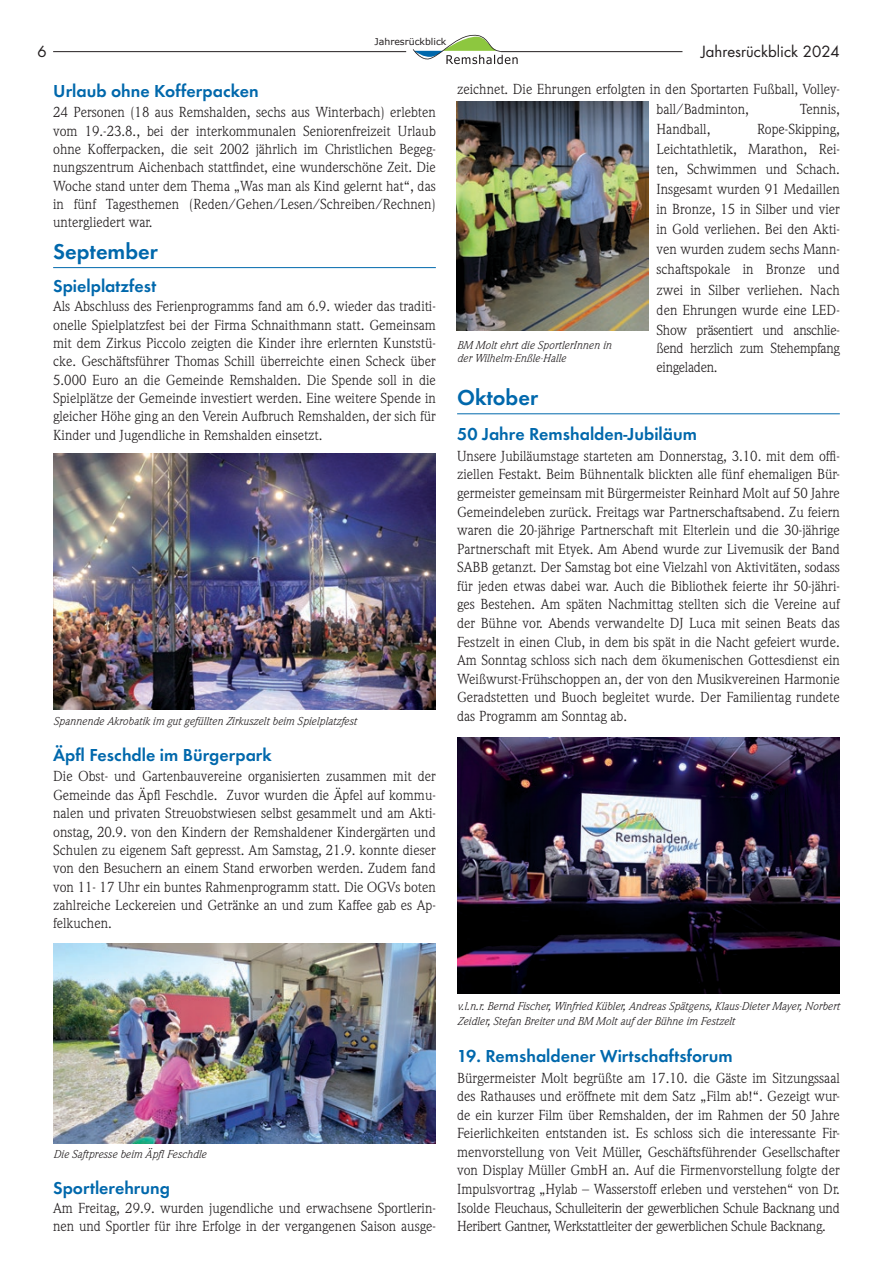
<style>
.page{position:relative;width:893px;height:1263px;background:#fff}
.page>*{position:absolute;margin:0;border:0;box-sizing:border-box;transform-origin:0 0}
.t1{font:600 22.5px "Futura T";color:#0068ac}
.t2{font:600 18px "Futura T";color:#0068ac}
.t3{font:15px "Futura";color:#231f20}
.t4{font:14.25px/18.3px "Weidemann";color:#231f20;text-align:justify}
.t5{font:14.25px/18.6px "Weidemann";letter-spacing:-.02em;color:#231f20}
.t6{font:italic 11.25px/14.9px "Weidemann";color:#231f20}
.t7{font:9.3px "Verdana";color:#231f20}
</style>
<div class="page">
<hr style="left:53px;top:51px;width:353px;height:1px;background:#231f20">
<hr style="left:501px;top:51px;width:181px;height:1px;background:#231f20">
<svg style="left:413px;top:34px;width:105px;height:30px"></svg>
<hr style="left:53px;top:267px;width:383px;height:1px;background:#0068ac">
<img style="left:53px;top:454px;width:383px;height:255px">
<img style="left:53px;top:943px;width:383px;height:200px">
<hr style="left:457px;top:413px;width:383px;height:1px;background:#0068ac">
<img style="left:457px;top:738px;width:383px;height:255px">
<img style="left:457px;top:101px;width:191px;height:230px">
<p class="t7" style="left:375px;top:35px;width:73px">Jahresrückblick</p>
<p class="t3" style="left:38px;top:41px;width:11px">6</p>
<p class="t3" style="left:701px;top:41px;width:140px">Jahresrückblick 2024</p>
<p class="t2" style="left:53px;top:80px;width:207px">Urlaub ohne Kofferpacken</p>
<p class="t4" style="left:53px;top:103px;width:384px">24 Personen (18 aus Remshalden, sechs aus Winterbach) erlebten vom 19.-23.8., bei der interkommunalen Seniorenfreizeit Urlaub ohne Kofferpacken, die seit 2002 jährlich im Christlichen Begeg&shy;nungszentrum Aichenbach stattfindet, eine wunderschöne Zeit. Die Woche stand unter dem Thema „Was man als Kind gelernt hat“, das in fünf Tagesthemen (Reden/Gehen/Lesen/Schreiben/Rechnen) untergliedert war.</p>
<h1 class="t1" style="left:53px;top:238px;width:106px">September</h1>
<p class="t2" style="left:53px;top:276px;width:105px">Spielplatzfest</p>
<p class="t4" style="left:53px;top:297px;width:384px">Als Abschluss des Ferienprogramms fand am 6.9. wieder das traditi&shy;onelle Spielplatzfest bei der Firma Schnaithmann statt. Gemeinsam mit dem Zirkus Piccolo zeigten die Kinder ihre erlernten Kunststü&shy;cke. Geschäftsführer Thomas Schill überreichte einen Scheck über 5.000 Euro an die Gemeinde Remshalden. Die Spende soll in die Spielplätze der Gemeinde investiert werden. Eine weitere Spende in gleicher Höhe ging an den Verein Aufbruch Remshalden, der sich für Kinder und Jugendliche in Remshalden einsetzt.</p>
<p class="t6" style="left:53px;top:714px;width:305px">Spannende Akrobatik im gut gefüllten Zirkuszelt beim Spielplatzfest</p>
<p class="t2" style="left:53px;top:744px;width:220px">Äpfl Feschdle im Bürgerpark</p>
<p class="t4" style="left:53px;top:767px;width:384px">Die Obst- und Gartenbauvereine organisierten zusammen mit der Gemeinde das Äpfl Feschdle. Zuvor wurden die Äpfel auf kommu&shy;nalen und privaten Streuobstwiesen selbst gesammelt und am Akti&shy;onstag, 20.9. von den Kindern der Remshaldener Kindergärten und Schulen zu eigenem Saft gepresst. Am Samstag, 21.9. konnte dieser von den Besuchern an einem Stand erworben werden. Zudem fand von 11- 17 Uhr ein buntes Rahmenprogramm statt. Die OGVs boten zahlreiche Leckereien und Getränke an und zum Kaffee gab es Ap&shy;felkuchen.</p>
<p class="t4" style="left:657px;top:79px;width:185px;line-height:20.1px;text-indent:-199px">zeichnet. Die Ehrungen erfolgten in den Sportarten Fußball, Volley&shy;ball/Badminton,</p>
<p class="t4" style="left:800px;top:100px;width:42px">Tennis,</p>
<p class="t6" style="left:457px;top:339px;width:156px;line-height:12.8px">BM Molt ehrt die SportlerInnen in der Wilhelm-Enßle-Halle</p>
<p class="t4" style="left:657px;top:119px;width:185px;line-height:20.1px;text-indent:100px">Rope-Skipping, Leichtathletik, Marathon, Rei&shy;ten, Schwimmen und Schach.<br>Insgesamt wurden 91 Medaillen in Bronze, 15 in Silber und vier in Gold verliehen. Bei den Akti&shy;ven wurden zudem sechs Mann&shy;schaftspokale in Bronze und zwei in Silber verliehen. Nach den Ehrungen wurde eine LED-Show präsentiert und anschlie-</p>
<p class="t5" style="left:657px;top:339px;width:185px">ßend herzlich zum Stehempfang eingeladen.</p>
<p class="t4" style="left:657px;top:120px;width:55px">Handball,</p>
<h1 class="t1" style="left:457px;top:384px;width:83px">Oktober</h1>
<p class="t2" style="left:457px;top:423px;width:241px">50 Jahre Remshalden-Jubiläum</p>
<p class="t4" style="left:457px;top:446px;width:384px">Unsere Jubiläumstage starteten am Donnerstag, 3.10. mit dem offi&shy;ziellen Festakt. Beim Bühnentalk blickten alle fünf ehemaligen Bür&shy;germeister gemeinsam mit Bürgermeister Reinhard Molt auf 50 Jahre Gemeindeleben zurück. Freitags war Partnerschaftsabend. Zu feiern waren die 20-jährige Partnerschaft mit Elterlein und die 30-jährige Partnerschaft mit Etyek. Am Abend wurde zur Livemusik der Band SABB getanzt. Der Samstag bot eine Vielzahl von Aktivitäten, sodass für jeden etwas dabei war. Auch die Bibliothek feierte ihr 50-jähri&shy;ges Bestehen. Am späten Nachmittag stellten sich die Vereine auf der Bühne vor. Abends verwandelte DJ Luca mit seinen Beats das Festzelt in einen Club, in dem bis spät in die Nacht gefeiert wurde.<br>Am Sonntag schloss sich nach dem ökumenischen Gottesdienst ein Weißwurst-Frühschoppen an, der von den Musikvereinen Harmonie Geradstetten und Buoch begleitet wurde. Der Familientag rundete das Programm am Sonntag ab.</p>
<p class="t6" style="left:53px;top:1146px;width:154px">Die Saftpresse beim Äpfl Feschdle</p>
<p class="t2" style="left:53px;top:1177px;width:118px">Sportlerehrung</p>
<p class="t4" style="left:53px;top:1198px;width:384px">Am Freitag, 29.9. wurden jugendliche und erwachsene Sportlerin&shy;nen und Sportler für ihre Erfolge in der vergangenen Saison ausge-</p>
<p class="t6" style="left:457px;top:998px;width:384px">v.l.n.r. Bernd Fischer, Winfried Kübler, Andreas Spätgens, Klaus-Dieter Mayer, Norbert<br>Zeidler, Stefan Breiter und BM Molt auf der Bühne im Festzelt</p>
<p class="t2" style="left:457px;top:1045px;width:277px">19. Remshaldener Wirtschaftsforum</p>
<p class="t4" style="left:457px;top:1068px;width:384px">Bürgermeister Molt begrüßte am 17.10. die Gäste im Sitzungssaal des Rathauses und eröffnete mit dem Satz „Film ab!“. Gezeigt wur&shy;de ein kurzer Film über Remshalden, der im Rahmen der 50 Jahre Feierlichkeiten entstanden ist. Es schloss sich die interessante Fir&shy;menvorstellung von Veit Müller, Geschäftsführender Gesellschafter von Display Müller GmbH an. Auf die Firmenvorstellung folgte der Impulsvortrag „Hylab – Wasserstoff erleben und verstehen“ von Dr.<br>Isolde Fleuchaus, Schulleiterin der gewerblichen Schule Backnang und Heribert Gantner, Werkstattleiter der gewerblichen Schule Backnang.</p>
</div>
